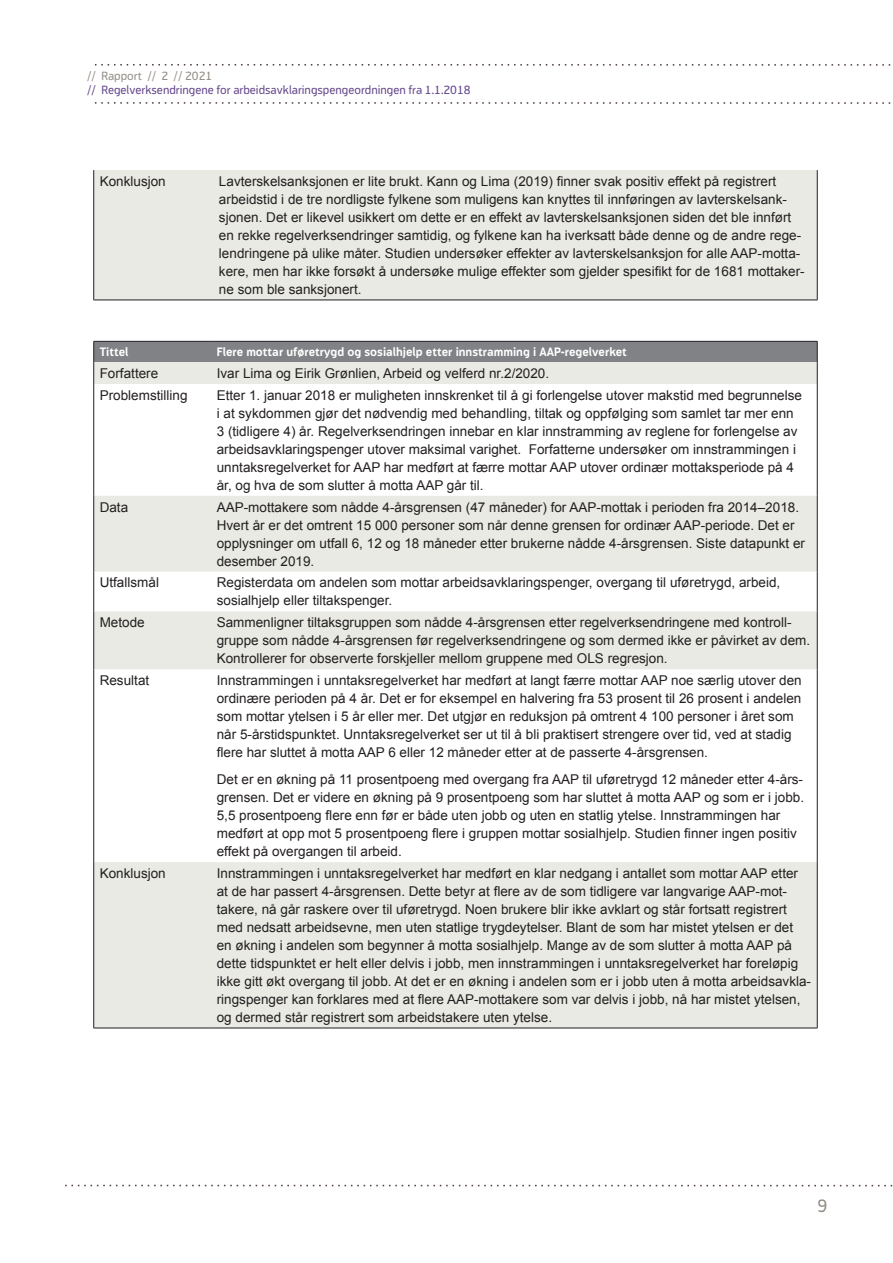
<style>
.page{position:relative;width:893px;height:1263px;background:#fff}
.page>*{position:absolute;margin:0;border:0;box-sizing:border-box;transform-origin:0 0}
.t1{font:18px "Modus";color:#948d87}
.t2{font:13.5px/18px "Arial";color:#231f20}
.t3{font:700 12px "Modus";color:#fff}
.t4{font:12px "Modus";color:#64468b}
.t5{font:12px "Modus";color:#948d87}
</style>
<div class="page">
<svg style="left:94px;top:64px;width:797px;height:2px"></svg>
<svg style="left:94px;top:102px;width:797px;height:2px"></svg>
<svg style="left:65px;top:1185px;width:828px;height:1px"></svg>
<div style="left:94px;top:170px;width:723px;height:130px;background:#e9eae4"></div>
<hr style="left:93px;top:170px;width:1px;height:130px;background:#231f20">
<hr style="left:817px;top:170px;width:1px;height:130px;background:#231f20">
<hr style="left:94px;top:300px;width:119px;height:1px;background:#231f20">
<hr style="left:213px;top:300px;width:604px;height:1px;background:#231f20">
<svg style="left:94px;top:384px;width:723px;height:644px"></svg>
<svg style="left:93px;top:341px;width:725px;height:43px;background:#b3b5b3"></svg>
<hr style="left:93px;top:384px;width:1px;height:112px;background:#231f20">
<hr style="left:817px;top:384px;width:1px;height:112px;background:#231f20">
<hr style="left:93px;top:496px;width:1px;height:76px;background:#231f20">
<hr style="left:817px;top:496px;width:1px;height:76px;background:#231f20">
<hr style="left:93px;top:572px;width:1px;height:39px;background:#231f20">
<hr style="left:817px;top:572px;width:1px;height:39px;background:#231f20">
<hr style="left:93px;top:611px;width:1px;height:58px;background:#231f20">
<hr style="left:817px;top:611px;width:1px;height:58px;background:#231f20">
<hr style="left:93px;top:669px;width:1px;height:193px;background:#231f20">
<hr style="left:817px;top:669px;width:1px;height:193px;background:#231f20">
<hr style="left:93px;top:862px;width:1px;height:166px;background:#231f20">
<hr style="left:817px;top:862px;width:1px;height:166px;background:#231f20">
<hr style="left:94px;top:1028px;width:117px;height:1px;background:#231f20">
<hr style="left:211px;top:1028px;width:606px;height:1px;background:#231f20">
<p class="t5" style="left:87px;top:69px;width:127px">// Rapport // 2 // 2021</p>
<p class="t4" style="left:87px;top:83px;width:385px">// Regelverksendringene for arbeidsavklaringspengeordningen fra 1.1.2018</p>
<p class="t2" style="left:100px;top:172px;width:68px">Konklusjon</p>
<p class="t2" style="left:219px;top:172px;width:587px">Lavterskelsanksjonen er lite brukt. Kann og Lima (2019) finner svak positiv effekt på registrert arbeidstid i de tre nordligste fylkene som muligens kan knyttes til innføringen av lavterskelsank&shy;sjonen. Det er likevel usikkert om dette er en effekt av lavterskelsanksjonen siden det ble innført en rekke regelverksendringer samtidig, og fylkene kan ha iverksatt både denne og de andre rege&shy;lendringene på ulike måter. Studien undersøker effekter av lavterskelsanksjon for alle AAP-motta&shy;kere, men har ikke forsøkt å undersøke mulige effekter som gjelder spesifikt for de 1681 mottaker&shy;ne som ble sanksjonert.</p>
<p class="t3" style="left:100px;top:345px;width:30px">Tittel</p>
<p class="t3" style="left:217px;top:345px;width:412px">Flere mottar uføretrygd og sosialhjelp etter innstramming i AAP-regelverket</p>
<p class="t2" style="left:100px;top:364px;width:60px">Forfattere</p>
<p class="t2" style="left:217px;top:364px;width:334px">Ivar Lima og Eirik Grønlien, Arbeid og velferd nr.2/2020.</p>
<p class="t2" style="left:100px;top:386px;width:89px">Problemstilling</p>
<p class="t2" style="left:217px;top:386px;width:587px">Etter 1. januar 2018 er muligheten innskrenket til å gi forlengelse utover makstid med begrunnelse i at sykdommen gjør det nødvendig med behandling, tiltak og oppfølging som samlet tar mer enn 3 (tidligere 4) år. Regelverksendringen innebar en klar innstramming av reglene for forlengelse av arbeidsavklaringspenger utover maksimal varighet. Forfatterne undersøker om innstrammingen i unntaksregelverket for AAP har medført at færre mottar AAP utover ordinær mottaksperiode på 4 år, og hva de som slutter å motta AAP går til.</p>
<p class="t2" style="left:100px;top:498px;width:30px">Data</p>
<p class="t2" style="left:217px;top:498px;width:590px">AAP-mottakere som nådde 4-årsgrensen (47 måneder) for AAP-mottak i perioden fra 2014–2018.<br>Hvert år er det omtrent 15 000 personer som når denne grensen for ordinær AAP-periode. Det er opplysninger om utfall 6, 12 og 18 måneder etter brukerne nådde 4-årsgrensen. Siste datapunkt er desember 2019.</p>
<p class="t2" style="left:100px;top:574px;width:61px">Utfallsmål</p>
<p class="t2" style="left:217px;top:574px;width:565px">Registerdata om andelen som mottar arbeidsavklaringspenger, overgang til uføretrygd, arbeid, sosialhjelp eller tiltakspenger.</p>
<p class="t2" style="left:100px;top:614px;width:47px">Metode</p>
<p class="t2" style="left:217px;top:614px;width:595px">Sammenligner tiltaksgruppen som nådde 4-årsgrensen etter regelverksendringene med kontroll&shy;gruppe som nådde 4-årsgrensen før regelverksendringene og som dermed ikke er påvirket av dem.<br>Kontrollerer for observerte forskjeller mellom gruppene med OLS regresjon.</p>
<p class="t2" style="left:100px;top:671px;width:51px">Resultat</p>
<p class="t2" style="left:217px;top:671px;width:587px">Innstrammingen i unntaksregelverket har medført at langt færre mottar AAP noe særlig utover den ordinære perioden på 4 år. Det er for eksempel en halvering fra 53 prosent til 26 prosent i andelen som mottar ytelsen i 5 år eller mer. Det utgjør en reduksjon på omtrent 4 100 personer i året som når 5-årstidspunktet. Unntaksregelverket ser ut til å bli praktisert strengere over tid, ved at stadig flere har sluttet å motta AAP 6 eller 12 måneder etter at de passerte 4-årsgrensen.</p>
<p class="t2" style="left:217px;top:770px;width:589px">Det er en økning på 11 prosentpoeng med overgang fra AAP til uføretrygd 12 måneder etter 4-års&shy;grensen. Det er videre en økning på 9 prosentpoeng som har sluttet å motta AAP og som er i jobb.<br>5,5 prosentpoeng flere enn før er både uten jobb og uten en statlig ytelse. Innstrammingen har medført at opp mot 5 prosentpoeng flere i gruppen mottar sosialhjelp. Studien finner ingen positiv effekt på overgangen til arbeid.</p>
<p class="t2" style="left:100px;top:864px;width:68px">Konklusjon</p>
<p class="t2" style="left:217px;top:864px;width:596px">Innstrammingen i unntaksregelverket har medført en klar nedgang i antallet som mottar AAP etter at de har passert 4-årsgrensen. Dette betyr at flere av de som tidligere var langvarige AAP-mot&shy;takere, nå går raskere over til uføretrygd. Noen brukere blir ikke avklart og står fortsatt registrert med nedsatt arbeidsevne, men uten statlige trygdeytelser. Blant de som har mistet ytelsen er det en økning i andelen som begynner å motta sosialhjelp. Mange av de som slutter å motta AAP på dette tidspunktet er helt eller delvis i jobb, men innstrammingen i unntaksregelverket har foreløpig ikke gitt økt overgang til jobb. At det er en økning i andelen som er i jobb uten å motta arbeidsavkla&shy;ringspenger kan forklares med at flere AAP-mottakere som var delvis i jobb, nå har mistet ytelsen, og dermed står registrert som arbeidstakere uten ytelse.</p>
<h1 class="t1" style="left:817px;top:1195px;width:12px">9</h1>
</div>
